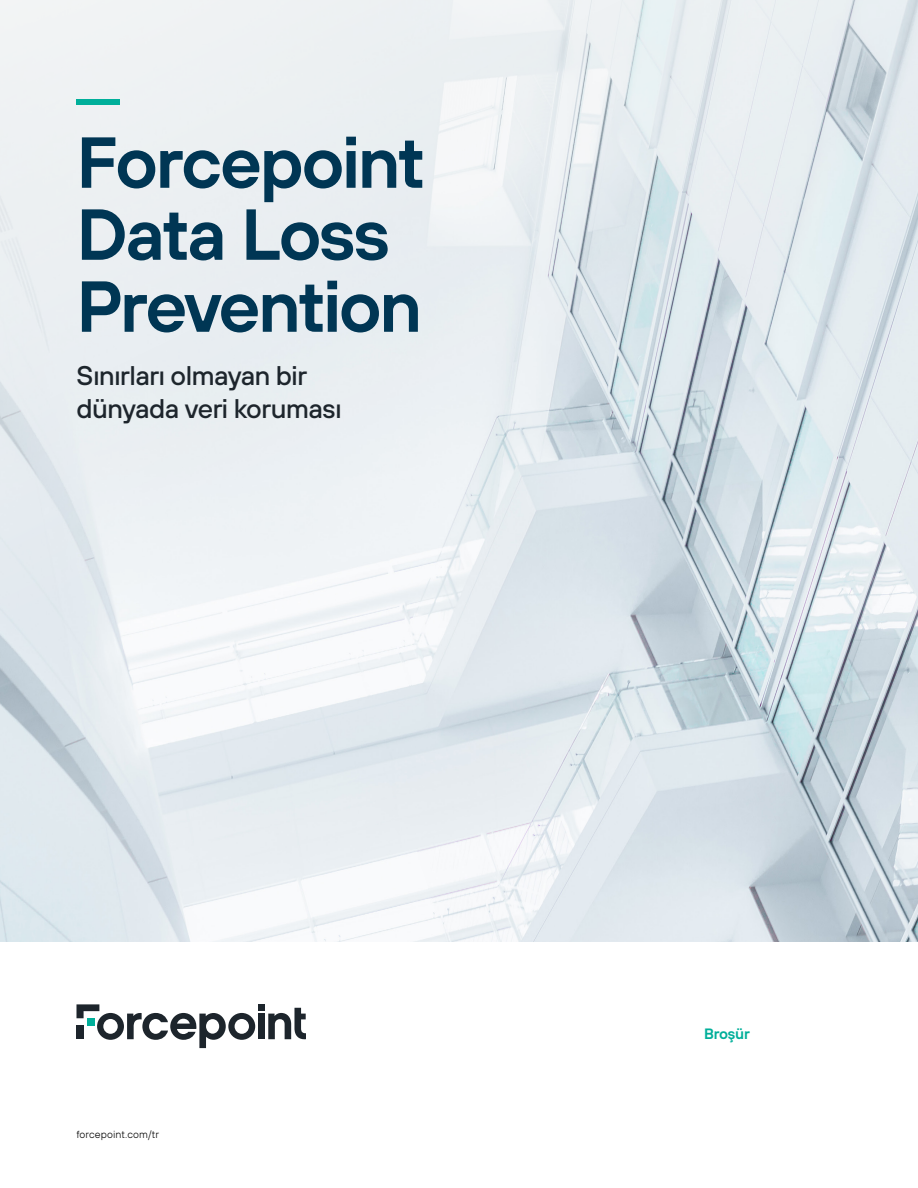
<style>
.page{position:relative;width:918px;height:1188px;background:#fff}
.page>*{position:absolute;margin:0;border:0;box-sizing:border-box;transform-origin:0 0}
.t1{font:600 72px/72px "FP Sans";letter-spacing:-.035em;color:#003654}
.t2{font:500 27px/33px "FP Sans";letter-spacing:-.015em;color:#1d252c}
.t3{font:600 15px "FP Sans";letter-spacing:-.015em;color:#00af9a}
.t4{font:300 10.5px "FP Sans";letter-spacing:.01em;color:#000}
</style>
<div class="page">
<img style="left:0;top:0;width:918px;height:941px">
<div style="left:76px;top:99px;width:44px;height:5px;background:#00af9a"></div>
<div style="left:258px;top:1004px;width:7px;height:7px;background:#1d252c"></div>
<div style="left:258px;top:1014px;width:7px;height:25px;background:#1d252c"></div>
<svg style="left:268px;top:1008px;width:38px;height:32px"></svg>
<svg style="left:76px;top:1004px;width:179px;height:44px"></svg>
<h1 class="t1" style="left:76px;top:124px;width:351px">Forcepoint<br>Data Loss<br>Prevention</h1>
<p class="t2" style="left:76px;top:359px;width:267px">Sınırları olmayan bir dünyada veri koruması</p>
<p class="t4" style="left:76px;top:1128px;width:84px">forcepoint.com/tr</p>
<p class="t3" style="left:704px;top:1024px;width:47px">Broşür</p>
</div>
